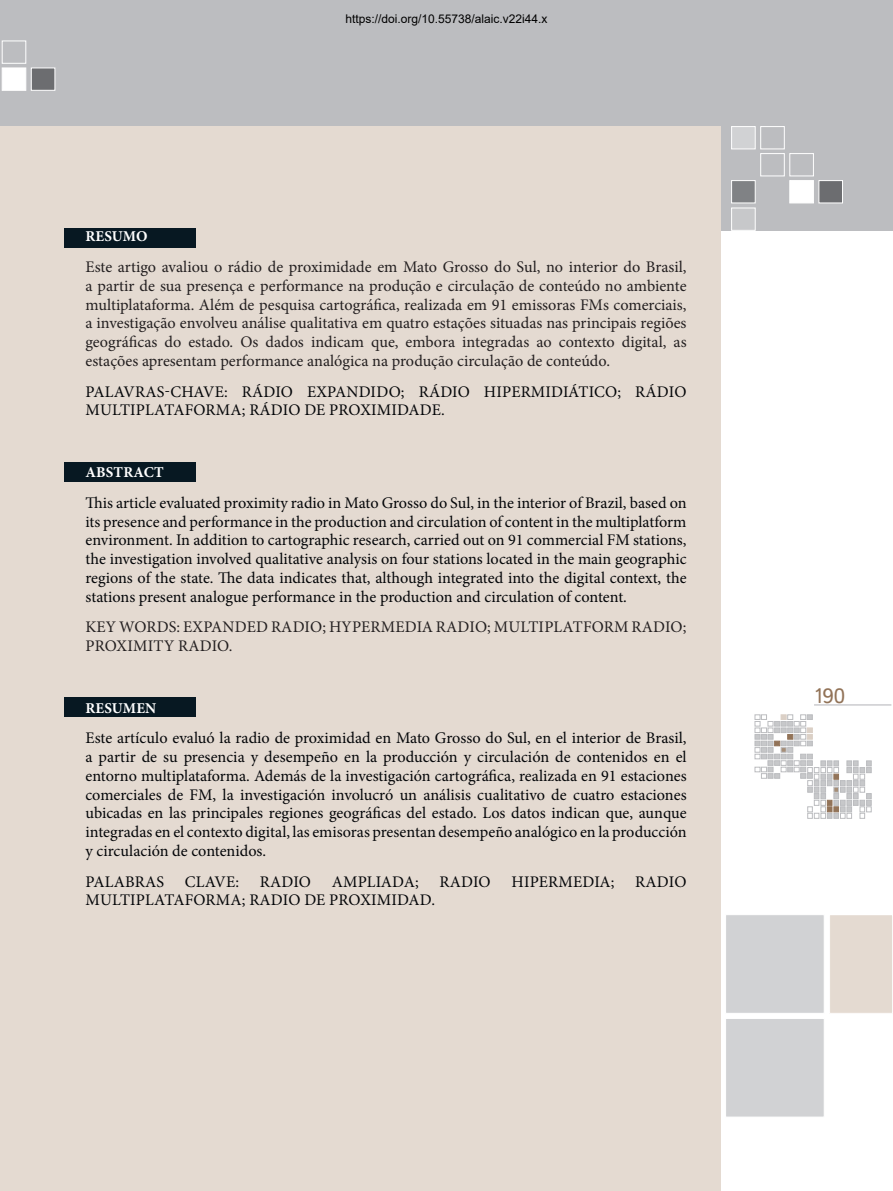
<style>
.page{position:relative;width:893px;height:1191px;background:#fff}
.page>*{position:absolute;margin:0;border:0;box-sizing:border-box;transform-origin:0 0}
.t1{font:21px "Istok Web";color:#927358}
.t2{font:16.2px/18.8px "Minion Pro";letter-spacing:.005em;color:#030508;text-align:justify}
.t3{font:16.2px/18.8px "Minion Pro";letter-spacing:.01em;color:#231f20;text-align:justify}
.t4{font:700 15px "Minion Pro";letter-spacing:.01em;color:#fff}
.t5{font:12px "Arial";color:#000}
</style>
<div class="page">
<svg style="left:755px;top:714px;width:116px;height:104px"></svg>
<hr style="left:814px;top:704px;width:77px;height:1px;background:#b2b3b7">
<div style="left:0;top:0;width:893px;height:230px;background:#bcbdc0"></div>
<div style="left:725px;top:914px;width:100px;height:99px;background:#d1d2d4;border:1px solid #fff"></div>
<div style="left:830px;top:914px;width:63px;height:99px;background:#e4dad1"></div>
<div style="left:829px;top:914px;width:64px;height:99px;border:1px solid #fff"></div>
<div style="left:731px;top:180px;width:24px;height:23px;background:#808285;border:1px solid #fff"></div>
<div style="left:790px;top:180px;width:24px;height:23px;background:#fff"></div>
<div style="left:819px;top:180px;width:24px;height:23px;background:#6c6d70;border:1px solid #fff"></div>
<div style="left:760px;top:153px;width:24px;height:23px;border:1px solid #fff"></div>
<div style="left:790px;top:153px;width:24px;height:23px;border:1px solid #fff"></div>
<div style="left:731px;top:126px;width:24px;height:23px;background:#d1d2d4;border:1px solid #fff"></div>
<div style="left:760px;top:126px;width:24px;height:23px;border:1px solid #fff"></div>
<div style="left:731px;top:208px;width:24px;height:22px;background:#c7c8ca;border:1px solid #fff"></div>
<div style="left:725px;top:1018px;width:100px;height:99px;background:#d1d2d4;border:1px solid #fff"></div>
<div style="left:0;top:126px;width:721px;height:1065px;background:#e4dad1"></div>
<div style="left:2px;top:68px;width:24px;height:22px;background:#fff"></div>
<div style="left:31px;top:68px;width:24px;height:22px;background:#6c6d70;border:1px solid #fff"></div>
<div style="left:2px;top:41px;width:24px;height:22px;border:1px solid #fff"></div>
<div style="left:64px;top:228px;width:131px;height:20px;background:#071822"></div>
<div style="left:64px;top:462px;width:131px;height:20px;background:#071822"></div>
<div style="left:64px;top:697px;width:131px;height:20px;background:#071822"></div>
<p class="t5" style="left:345px;top:11px;width:204px">https://doi.org/10.55738/alaic.v22i44.x</p>
<p class="t4" style="left:86px;top:226px;width:64px">RESUMO</p>
<p class="t3" style="left:85px;top:258px;width:603px">Este artigo avaliou o rádio de proximidade em Mato Grosso do Sul, no interior do Brasil, a partir de sua presença e performance na produção e circulação de conteúdo no ambiente multiplataforma. Além de pesquisa cartográfica, realizada em 91 emissoras FMs comerciais, a investigação envolveu análise qualitativa em quatro estações situadas nas principais regiões geográficas do estado. Os dados indicam que, embora integradas ao contexto digital, as estações apresentam performance analógica na produção circulação de conteúdo.</p>
<p class="t2" style="left:86px;top:382px;width:602px">PALAVRAS-CHAVE: RÁDIO EXPANDIDO; RÁDIO HIPERMIDIÁTICO; RÁDIO<br>MULTIPLATAFORMA; RÁDIO DE PROXIMIDADE.</p>
<p class="t4" style="left:86px;top:462px;width:80px">ABSTRACT</p>
<p class="t2" style="left:85px;top:493px;width:603px">This article evaluated proximity radio in Mato Grosso do Sul, in the interior of Brazil, based on its presence and performance in the production and circulation of content in the multiplatform environment. In addition to cartographic research, carried out on 91 commercial FM stations, the investigation involved qualitative analysis on four stations located in the main geographic regions of the state. The data indicates that, although integrated into the digital context, the stations present analogue performance in the production and circulation of content.</p>
<p class="t3" style="left:86px;top:618px;width:602px">KEY WORDS: EXPANDED RADIO; HYPERMEDIA RADIO; MULTIPLATFORM RADIO;<br>PROXIMITY RADIO.</p>
<p class="t4" style="left:86px;top:697px;width:72px">RESUMEN</p>
<p class="t2" style="left:85px;top:729px;width:603px">Este artículo evaluó la radio de proximidad en Mato Grosso do Sul, en el interior de Brasil, a partir de su presencia y desempeño en la producción y circulación de contenidos en el entorno multiplataforma. Además de la investigación cartográfica, realizada en 91 estaciones comerciales de FM, la investigación involucró un análisis cualitativo de cuatro estaciones ubicadas en las principales regiones geográficas del estado. Los datos indican que, aunque integradas en el contexto digital, las emisoras presentan desempeño analógico en la producción y circulación de contenidos.</p>
<p class="t2" style="left:86px;top:872px;width:80px">PALABRAS</p>
<p class="t2" style="left:185px;top:872px;width:56px">CLAVE:</p>
<p class="t2" style="left:260px;top:872px;width:53px">RADIO</p>
<p class="t2" style="left:332px;top:872px;width:89px">AMPLIADA;</p>
<p class="t2" style="left:440px;top:872px;width:53px">RADIO</p>
<p class="t2" style="left:511px;top:872px;width:105px">HIPERMEDIA;</p>
<p class="t2" style="left:635px;top:872px;width:53px">RADIO</p>
<p class="t2" style="left:86px;top:891px;width:351px">MULTIPLATAFORMA; RADIO DE PROXIMIDAD.</p>
<p class="t1" style="left:814px;top:682px;width:33px">190</p>
</div>
